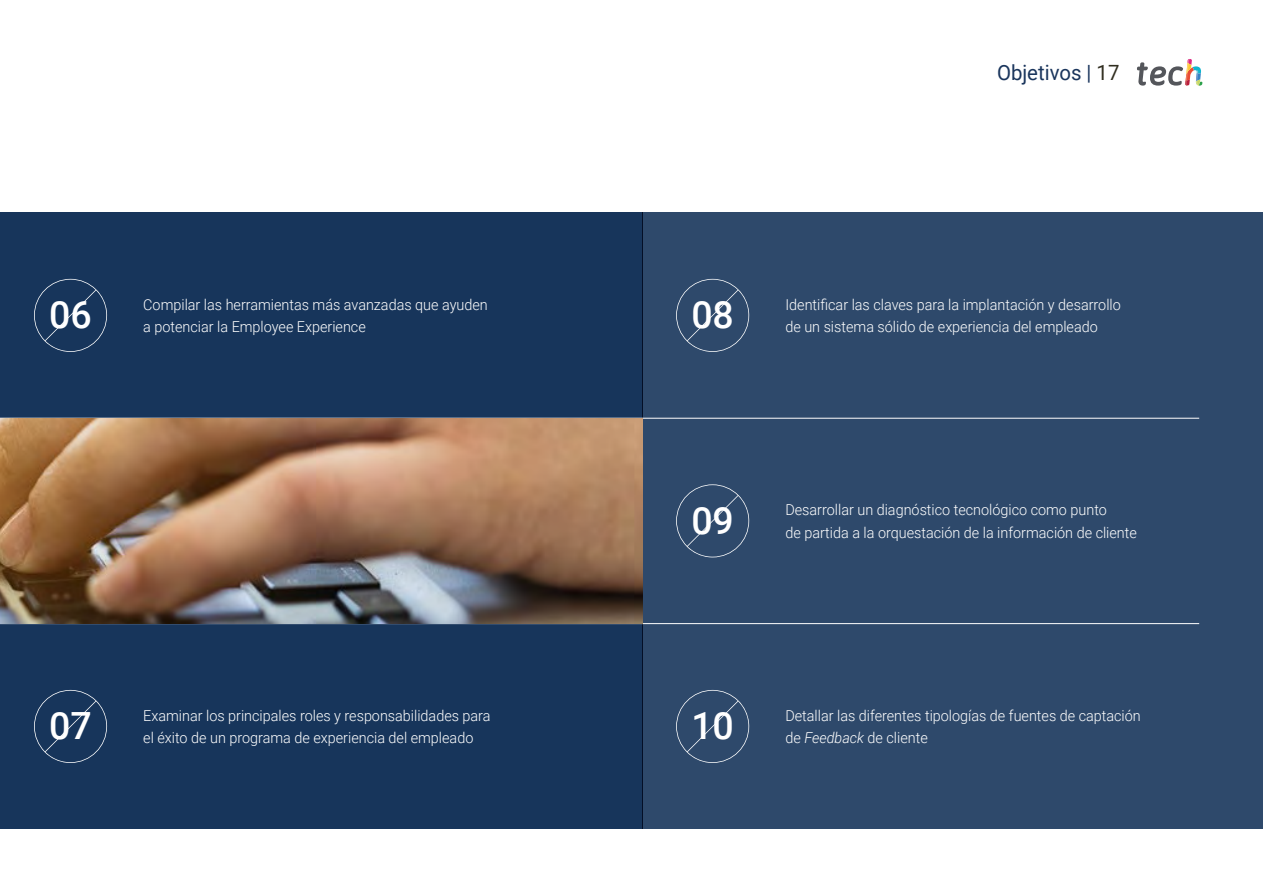
<style>
.page{position:relative;width:1263px;height:893px;background:#fff}
.page>*{position:absolute;margin:0;border:0;box-sizing:border-box;transform-origin:0 0}
.t1{font:500 37.5px "Roboto";color:#fff}
.t2{font:21px "Roboto";color:#1a355c}
.t3{font:300 15px/22.5px "Roboto";color:#fff;scale:.96 1}
.s1{color:#312e20}
.s2{font-style:italic}
</style>
<div class="page">
<svg style="left:1137px;top:59px;width:65px;height:27px"></svg>
<div style="left:0;top:213px;width:642px;height:616px;background:#17355b"></div>
<div style="left:642px;top:213px;width:621px;height:616px;background:#2e496b"></div>
<svg style="left:34px;top:279px;width:73px;height:73px"></svg>
<svg style="left:676px;top:279px;width:73px;height:73px"></svg>
<svg style="left:34px;top:690px;width:73px;height:73px"></svg>
<svg style="left:676px;top:484px;width:73px;height:73px"></svg>
<svg style="left:676px;top:690px;width:73px;height:73px"></svg>
<hr style="left:0;top:418px;width:1199px;height:1px;background:#fff">
<hr style="left:0;top:623px;width:1199px;height:1px;background:#fff">
<img style="left:0;top:418px;width:642px;height:206px">
<h2 class="t2" style="left:997px;top:57px;width:124px">Objetivos | <span class="s1">17</span></h2>
<p class="t3" style="left:143px;top:293px;width:360px">Compilar las herramientas más avanzadas que ayuden a potenciar la Employee Experience</p>
<p class="t3" style="left:785px;top:293px;width:351px">Identificar las claves para la implantación y desarrollo</p>
<h1 class="t1" style="left:49px;top:288px;width:44px">06</h1>
<h1 class="t1" style="left:691px;top:288px;width:44px">08</h1>
<p class="t3" style="left:785px;top:315px;width:327px">de un sistema sólido de experiencia del empleado</p>
<h1 class="t1" style="left:49px;top:699px;width:44px">07</h1>
<p class="t3" style="left:143px;top:704px;width:363px">Examinar los principales roles y responsabilidades para el éxito de un programa de experiencia del empleado</p>
<h1 class="t1" style="left:691px;top:494px;width:44px">09</h1>
<p class="t3" style="left:785px;top:498px;width:368px">Desarrollar un diagnóstico tecnológico como punto<br>de partida a la orquestación de la información de cliente</p>
<h1 class="t1" style="left:691px;top:699px;width:44px">10</h1>
<p class="t3" style="left:785px;top:704px;width:372px">Detallar las diferentes tipologías de fuentes de captación</p>
<p class="t3" style="left:785px;top:726px;width:150px">de <span class="s2">Feedback</span> de cliente</p>
</div>
